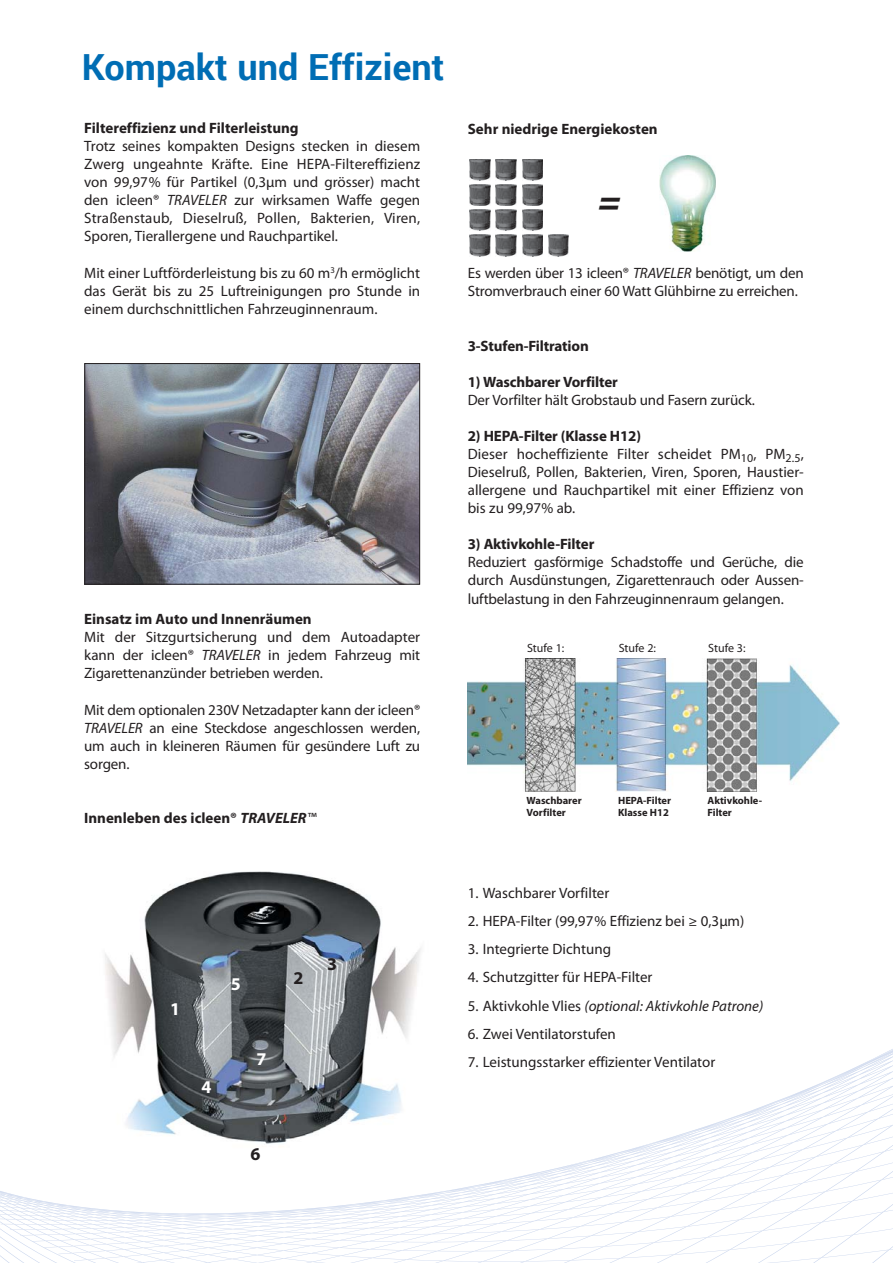
<style>
.page{position:relative;width:893px;height:1263px;background:#fff}
.page>*{position:absolute;margin:0;border:0;box-sizing:border-box;transform-origin:0 0}
.t1{font:700 36px "Roboto";color:#006db4}
.t2{font:italic 36px "Trade Gothic Bold Two";color:#231f20}
.t3{font:700 18px "Myriad Pro";color:#fff}
.t4{font:700 18px "Myriad Pro";color:#231f20}
.t5{font:15px/18px "Myriad Pro";color:#231f20;text-align:justify}
.t6{font:700 15px "Myriad Pro";color:#231f20}
.t7{font:italic 15px "Myriad Pro";color:#231f20}
.t8{font:12px "Myriad Pro";color:#231f20}
.t9{font:700 10.5px/12px "Myriad Pro";color:#231f20}
.s1{font-style:italic}
.s2{font-weight:400;font-style:italic}
.s3{font-weight:700}
.s4{font-style:normal}
</style>
<div class="page">
<img style="left:86px;top:365px;width:332px;height:217px">
<div style="left:84px;top:363px;width:336px;height:221px;border:1px solid #231f20"></div>
<img style="left:470px;top:159px;width:20px;height:21px">
<img style="left:660px;top:156px;width:56px;height:96px">
<img style="left:495px;top:159px;width:21px;height:21px">
<img style="left:522px;top:159px;width:21px;height:21px">
<img style="left:470px;top:185px;width:20px;height:21px">
<img style="left:495px;top:185px;width:21px;height:21px">
<img style="left:522px;top:185px;width:21px;height:21px">
<img style="left:470px;top:209px;width:20px;height:22px">
<img style="left:495px;top:209px;width:21px;height:22px">
<img style="left:522px;top:209px;width:21px;height:22px">
<img style="left:470px;top:235px;width:20px;height:21px">
<img style="left:495px;top:235px;width:21px;height:21px">
<img style="left:522px;top:235px;width:21px;height:21px">
<img style="left:548px;top:235px;width:21px;height:21px">
<img style="left:468px;top:658px;width:371px;height:133px">
<img style="left:105px;top:871px;width:316px;height:170px">
<svg style="left:113px;top:1049px;width:779px;height:5px"></svg>
<svg style="left:113px;top:1054px;width:779px;height:5px"></svg>
<svg style="left:157px;top:1059px;width:735px;height:6px"></svg>
<svg style="left:157px;top:1065px;width:735px;height:7px"></svg>
<svg style="left:157px;top:1072px;width:735px;height:8px"></svg>
<svg style="left:158px;top:1080px;width:734px;height:9px"></svg>
<svg style="left:155px;top:1089px;width:737px;height:10px"></svg>
<svg style="left:132px;top:1099px;width:760px;height:10px"></svg>
<svg style="left:127px;top:1109px;width:765px;height:11px"></svg>
<svg style="left:126px;top:1120px;width:766px;height:12px"></svg>
<svg style="left:154px;top:1132px;width:738px;height:13px"></svg>
<svg style="left:595px;top:1145px;width:297px;height:14px"></svg>
<svg style="left:532px;top:1159px;width:360px;height:15px"></svg>
<svg style="left:509px;top:1174px;width:383px;height:5px"></svg>
<svg style="left:468px;top:1184px;width:424px;height:69px"></svg>
<svg style="left:446px;top:1187px;width:440px;height:76px"></svg>
<svg style="left:0;top:1191px;width:656px;height:72px"></svg>
<svg style="left:0;top:1195px;width:511px;height:68px"></svg>
<h1 class="t1" style="left:82px;top:43px;width:364px">Kompakt und Effizient</h1>
<p class="t6" style="left:84px;top:122px;width:216px">Filtereffizienz und Filterleistung</p>
<p class="t5" style="left:84px;top:139px;width:337px">Trotz seines kompakten Designs stecken in die sem Zwerg ungeahnte Kräfte. Eine HEPA-Filtereffizienz von 99,97% für Partikel (0,3μm und grösser) macht den icleen® <span class="s1">TRAVELER</span> zur wirk samen Waf fe gegen Straßenstaub, Dieselruß, Pollen, Bak terien, Viren, Sporen, Tierallergene und Rauch par tikel.</p>
<p class="t5" style="left:84px;top:265px;width:337px">Mit einer Luft förderleistung bis zu 60 m<sup>3</sup>/h er mög licht das Gerät bis zu 25 Luft rei nigungen pro Stunde in einem durchschnittlichen Fahr zeug innen raum.</p>
<p class="t6" style="left:84px;top:614px;width:229px">Einsatz im Auto und Innenräumen</p>
<p class="t5" style="left:84px;top:630px;width:337px">Mit der Sitzgurtsicherung und dem Autoadap ter kann der icleen® <span class="s1">TRAVELER</span> in jedem Fahrzeug mit Zigarettenanzünder betrieben werden.</p>
<p class="t5" style="left:84px;top:702px;width:337px">Mit dem optionalen 230V Netz adapter kann der icleen® <span class="s1">TRA VE LER</span> an eine Steckdose angeschlos sen werden, um auch in kleineren Räumen für gesündere Luft zu sorgen.</p>
<p class="t6" style="left:84px;top:812px;width:234px">Innenleben des icleen® <span class="s1">TRAVELER</span><span class="s2">™</span></p>
<p class="t6" style="left:468px;top:123px;width:191px">Sehr niedrige Energiekosten</p>
<h1 class="t2" style="left:597px;top:187px;width:23px">=</h1>
<p class="t5" style="left:468px;top:266px;width:337px">Es werden über 13 icleen® <span class="s1">TRAVELER</span> benötigt, um den<br>Stromverbrauch einer 60 Watt Glühbirne zu erreichen.</p>
<p class="t6" style="left:468px;top:340px;width:122px">3-Stufen-Filtration</p>
<p class="t6" style="left:468px;top:376px;width:152px">1) Waschbarer Vorfilter</p>
<p class="t5" style="left:468px;top:392px;width:288px">Der Vorfilter hält Grobstaub und Fasern zurück.</p>
<p class="t5" style="left:468px;top:428px;width:337px;text-align:left"><span class="s3">2) HEPA-Filter (Klasse H12)<br></span>Dieser hocheffiziente Filter scheidet PM<sub>10</sub>, PM<sub>2.5</sub>, Dieselruß, Pollen, Bakterien, Viren, Sporen, Haustier&shy;allergene und Rauchpartikel mit einer Effizienz von bis zu 99,97% ab.</p>
<p class="t6" style="left:468px;top:539px;width:128px">3) Aktivkohle-Filter</p>
<p class="t5" style="left:468px;top:555px;width:337px">Reduziert gasförmige Schad stoffe und Ge rü che, die durch Aus düns t ungen, Ziga ret ten rauch oder Aus sen - luft be lastung in den Fahr zeug innenraum ge langen.</p>
<p class="t8" style="left:527px;top:644px;width:39px">Stufe 1:</p>
<p class="t8" style="left:618px;top:644px;width:39px">Stufe 2:</p>
<p class="t8" style="left:708px;top:644px;width:39px">Stufe 3:</p>
<p class="t9" style="left:526px;top:795px;width:57px">Waschbarer<br>Vorfilter</p>
<p class="t9" style="left:618px;top:795px;width:54px">HEPA-Filter<br>Klasse H12</p>
<p class="t9" style="left:707px;top:795px;width:56px">Aktivkohle-<br>Filter</p>
<p class="t3" style="left:170px;top:1002px;width:11px">1</p>
<p class="t3" style="left:231px;top:977px;width:11px">5</p>
<p class="t3" style="left:201px;top:1080px;width:11px">4</p>
<p class="t3" style="left:256px;top:1052px;width:11px">7</p>
<p class="t4" style="left:250px;top:1147px;width:11px">6</p>
<p class="t4" style="left:293px;top:971px;width:11px">2</p>
<p class="t4" style="left:327px;top:958px;width:11px">3</p>
<p class="t5" style="left:468px;top:885px;width:143px">1. Waschbarer Vorfilter</p>
<p class="t5" style="left:468px;top:913px;width:278px">2. HEPA-Filter (99,97% Effizienz bei ≥ 0,3μm)</p>
<p class="t5" style="left:468px;top:942px;width:145px">3. Integrierte Dichtung</p>
<p class="t5" style="left:468px;top:970px;width:186px">4. Schutzgitter für HEPA-Filter</p>
<p class="t7" style="left:468px;top:1000px;width:297px"><span class="s4">5. Aktivkohle Vlies</span> (optional: Aktivkohle Patrone)</p>
<p class="t5" style="left:468px;top:1026px;width:150px">6. Zwei Ventilatorstufen</p>
<p class="t5" style="left:468px;top:1055px;width:249px">7. Leistungsstarker effizienter Ventilator</p>
</div>
